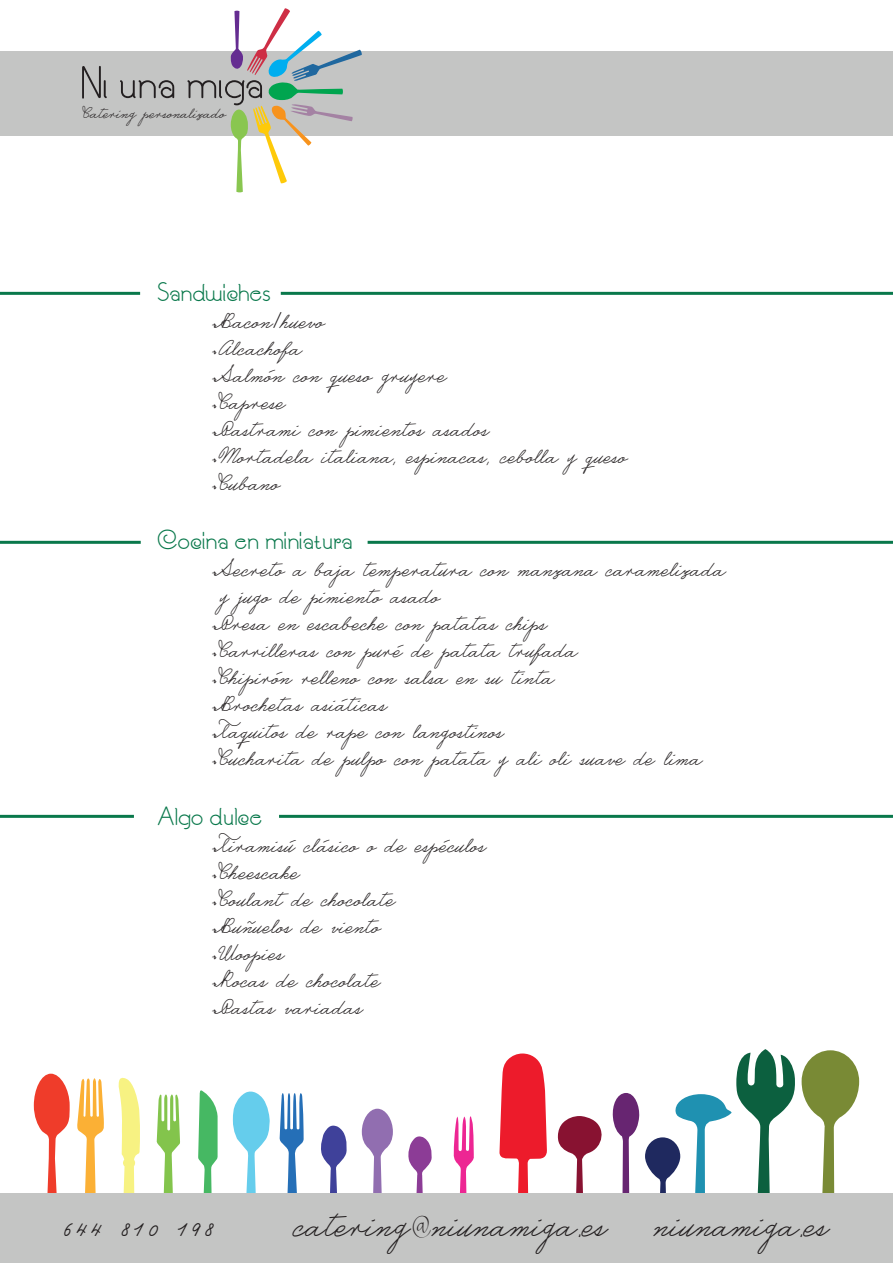
<style>
.page{position:relative;width:893px;height:1263px;background:#fff}
.page>*{position:absolute;margin:0;border:0;box-sizing:border-box;transform-origin:0 0}
.t1{font:36px "Castro Script PERSONALUSEONLY";color:#231f20}
.t2{font:27px "Souci Sans NF";color:#09784b}
.t3{font:22.5px/27px "Castro Script PERSONALUSEONLY";color:#231f20}
.t4{font:15.9px "Castro Script PERSONALUSEONLY";color:#231f20}
.s1{font-family:"Souci Sans NF"}
.s2{font-family:"Austie Bost Versailles"}
</style>
<div class="page">
<div style="left:0;top:51px;width:893px;height:85px;background:#c4c5c4"></div>
<svg style="left:82px;top:66px;width:25px;height:33px"></svg>
<svg style="left:120px;top:80px;width:54px;height:18px"></svg>
<svg style="left:187px;top:8px;width:175px;height:184px"></svg>
<svg style="left:198px;top:1090px;width:20px;height:103px"></svg>
<svg style="left:156px;top:1094px;width:24px;height:99px"></svg>
<svg style="left:453px;top:1116px;width:21px;height:77px"></svg>
<svg style="left:321px;top:1125px;width:26px;height:68px"></svg>
<svg style="left:233px;top:1091px;width:37px;height:102px"></svg>
<svg style="left:34px;top:1074px;width:36px;height:119px"></svg>
<svg style="left:118px;top:1077px;width:22px;height:116px"></svg>
<svg style="left:499px;top:1053px;width:48px;height:140px"></svg>
<svg style="left:362px;top:1109px;width:31px;height:84px"></svg>
<svg style="left:408px;top:1136px;width:24px;height:57px"></svg>
<svg style="left:77px;top:1078px;width:27px;height:115px"></svg>
<svg style="left:279px;top:1093px;width:25px;height:100px"></svg>
<svg style="left:802px;top:1050px;width:57px;height:143px"></svg>
<svg style="left:558px;top:1049px;width:237px;height:144px"></svg>
<div style="left:0;top:1193px;width:893px;height:70px;background:#c4c5c4"></div>
<hr style="left:281px;top:292px;width:612px;height:3px;background:#09784b">
<hr style="left:368px;top:541px;width:525px;height:3px;background:#09784b">
<hr style="left:279px;top:815px;width:614px;height:3px;background:#09784b">
<hr style="left:0;top:541px;width:141px;height:3px;background:#09784b">
<hr style="left:0;top:292px;width:140px;height:3px;background:#09784b">
<hr style="left:0;top:815px;width:134px;height:3px;background:#09784b">
<p class="t4" style="left:83px;top:103px;width:145px">Catering personalizado</p>
<p class="t2" style="left:157px;top:279px;width:116px">Sandwiches</p>
<p class="t3" style="left:211px;top:306px;width:116px">•Bacon<span class="s1">/</span>huevo</p>
<p class="t3" style="left:211px;top:333px;width:93px">•Alcachofa</p>
<p class="t3" style="left:211px;top:360px;width:238px">•Salmón con queso gruyere</p>
<p class="t3" style="left:211px;top:387px;width:76px">•Caprese</p>
<p class="t3" style="left:211px;top:414px;width:280px">•Pastrami con pimientos asados</p>
<p class="t3" style="left:211px;top:441px;width:418px">•Mortadela italiana, espinacas, cebolla y queso</p>
<p class="t3" style="left:211px;top:468px;width:71px">•Cubano</p>
<p class="t2" style="left:157px;top:527px;width:197px">Cocina en miniatura</p>
<p class="t3" style="left:221px;top:555px;width:507px;text-indent:-10px">•Secreto a baja temperatura con manzana caramelizada y jugo de pimiento asado</p>
<p class="t3" style="left:211px;top:609px;width:338px">•Presa en escabeche con patatas chips</p>
<p class="t3" style="left:211px;top:636px;width:369px">•Carrilleras con puré de patata trufada</p>
<p class="t3" style="left:211px;top:663px;width:345px">•Chipirón relleno con salsa en su tinta</p>
<p class="t3" style="left:211px;top:690px;width:178px">•Brochetas asiáticas</p>
<p class="t3" style="left:211px;top:717px;width:295px">•Taquitos de rape con langostinos</p>
<p class="t3" style="left:211px;top:744px;width:493px">•Cucharita de pulpo con patata y ali oli suave de lima</p>
<p class="t2" style="left:157px;top:802px;width:107px">Algo dulce</p>
<p class="t3" style="left:211px;top:830px;width:277px">•Tiramisú clásico o de espéculos</p>
<p class="t3" style="left:211px;top:857px;width:91px">•Cheescake</p>
<p class="t3" style="left:211px;top:884px;width:186px">•Coulant de chocolate</p>
<p class="t3" style="left:211px;top:911px;width:172px">•Buñuelos de viento</p>
<p class="t3" style="left:211px;top:938px;width:75px">•Woopies</p>
<p class="t3" style="left:211px;top:965px;width:171px">•Rocas de chocolate</p>
<p class="t3" style="left:211px;top:992px;width:154px">•Pastas variadas</p>
<h1 class="t1" style="left:63px;top:1203px;width:155px">644 810 198</h1>
<h1 class="t1" style="left:295px;top:1203px;width:314px">catering<span class="s2">@</span>niunamiga.es</h1>
<h1 class="t1" style="left:655px;top:1203px;width:176px">niunamiga.es</h1>
</div>
